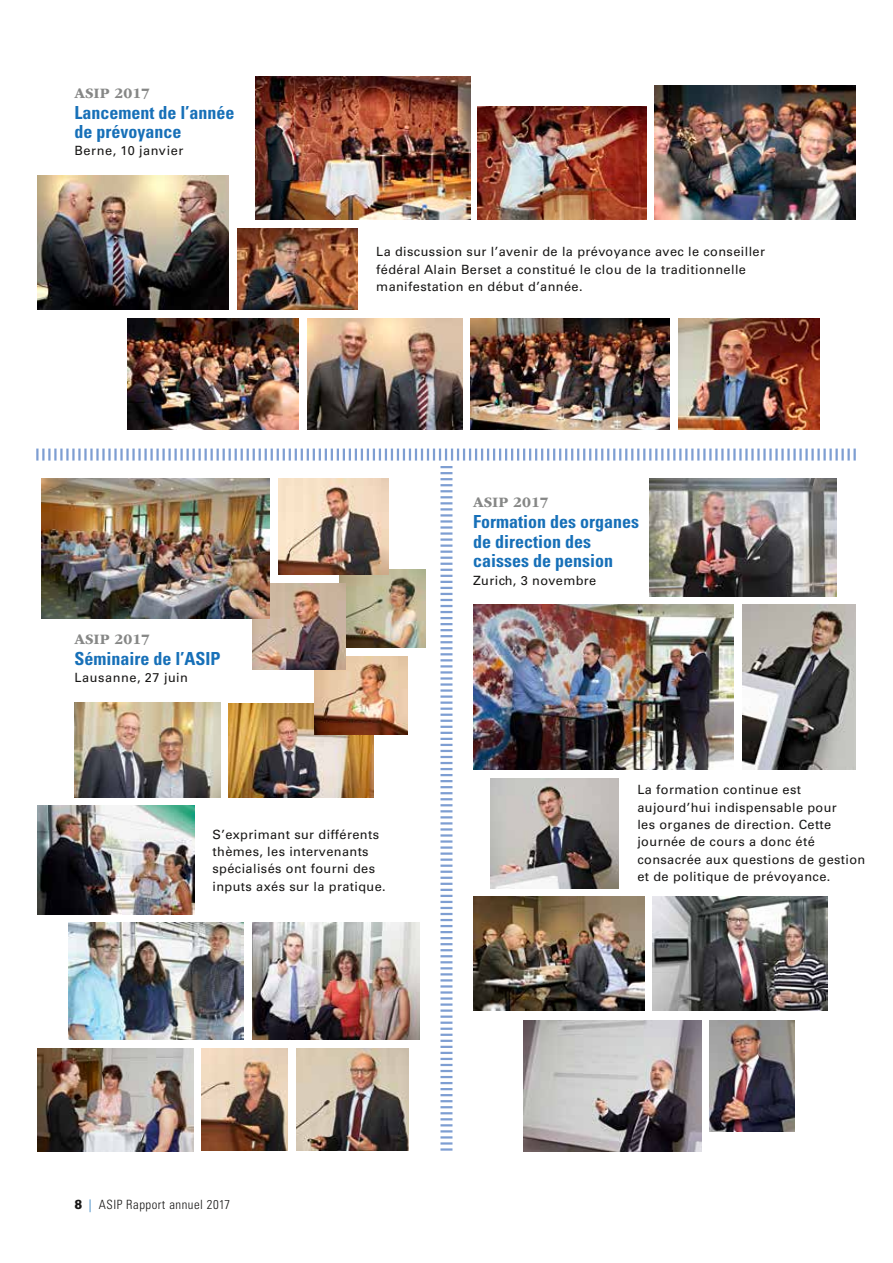
<style>
.page{position:relative;width:893px;height:1263px;background:#fff}
.page>*{position:absolute;margin:0;border:0;box-sizing:border-box;transform-origin:0 0}
.t1{font:700 condensed 18px/19.5px "Univers LT Std";color:#1770b8}
.t2{font:700 15px "ITC Garamond Std";color:#868786}
.t3{font:12.75px/17.2px "Univers LT Std";letter-spacing:.03em;color:#181716}
.t4{font:300 condensed 12.75px "Univers LT Std";letter-spacing:.04em;color:#181716}
.s1{font-family:"Formata";font-weight:500;font-stretch:normal;font-size:13.5px}
.s2{color:#1770b8}
</style>
<div class="page">
<img style="left:237px;top:228px;width:120px;height:82px">
<img style="left:678px;top:318px;width:141px;height:111px">
<img style="left:127px;top:318px;width:172px;height:111px">
<img style="left:307px;top:318px;width:155px;height:111px">
<img style="left:37px;top:176px;width:192px;height:133px">
<img style="left:256px;top:77px;width:214px;height:143px">
<img style="left:471px;top:318px;width:198px;height:111px">
<img style="left:654px;top:85px;width:202px;height:135px">
<img style="left:477px;top:107px;width:170px;height:113px">
<img style="left:36px;top:449px;width:820px;height:702px">
<img style="left:202px;top:1048px;width:86px;height:103px">
<img style="left:252px;top:583px;width:94px;height:87px">
<img style="left:42px;top:479px;width:227px;height:140px">
<img style="left:279px;top:479px;width:110px;height:96px">
<p class="t2" style="left:74px;top:84px;width:77px">ASIP 2017</p>
<h1 class="t1" style="left:74px;top:102px;width:161px">Lancement de l’année de prévoyance</h1>
<p class="t3" style="left:74px;top:142px;width:110px">Berne, 10 janvier</p>
<p class="t2" style="left:74px;top:630px;width:77px">ASIP 2017</p>
<h1 class="t1" style="left:74px;top:648px;width:148px">Séminaire de l’ASIP</h1>
<p class="t3" style="left:74px;top:669px;width:115px">Lausanne, 27 juin</p>
<p class="t3" style="left:376px;top:243px;width:390px">La discussion sur l’avenir de la prévoyance avec le conseiller fédéral Alain Berset a constitué le clou de la traditionnelle manifestation en début d’année.</p>
<p class="t2" style="left:473px;top:494px;width:77px">ASIP 2017</p>
<h1 class="t1" style="left:473px;top:512px;width:167px">Formation des organes de direction des caisses de pension</h1>
<p class="t3" style="left:473px;top:571px;width:125px">Zurich, 3 novembre</p>
<p class="t3" style="left:213px;top:826px;width:175px">S’exprimant sur différents thèmes, les intervenants spécialisés ont fourni des inputs axés sur la pratique.</p>
<p class="t4" style="left:74px;top:1197px;width:157px"><span class="s1">8</span> <span class="s2">|</span> ASIP Rapport annuel 2017</p>
<p class="t3" style="left:637px;top:781px;width:229px">La formation continue est aujourd’hui indispensable pour<br>les organes de direction. Cette journée de cours a donc été consacrée aux questions de gestion et de politique de prévoyance.</p>
</div>
